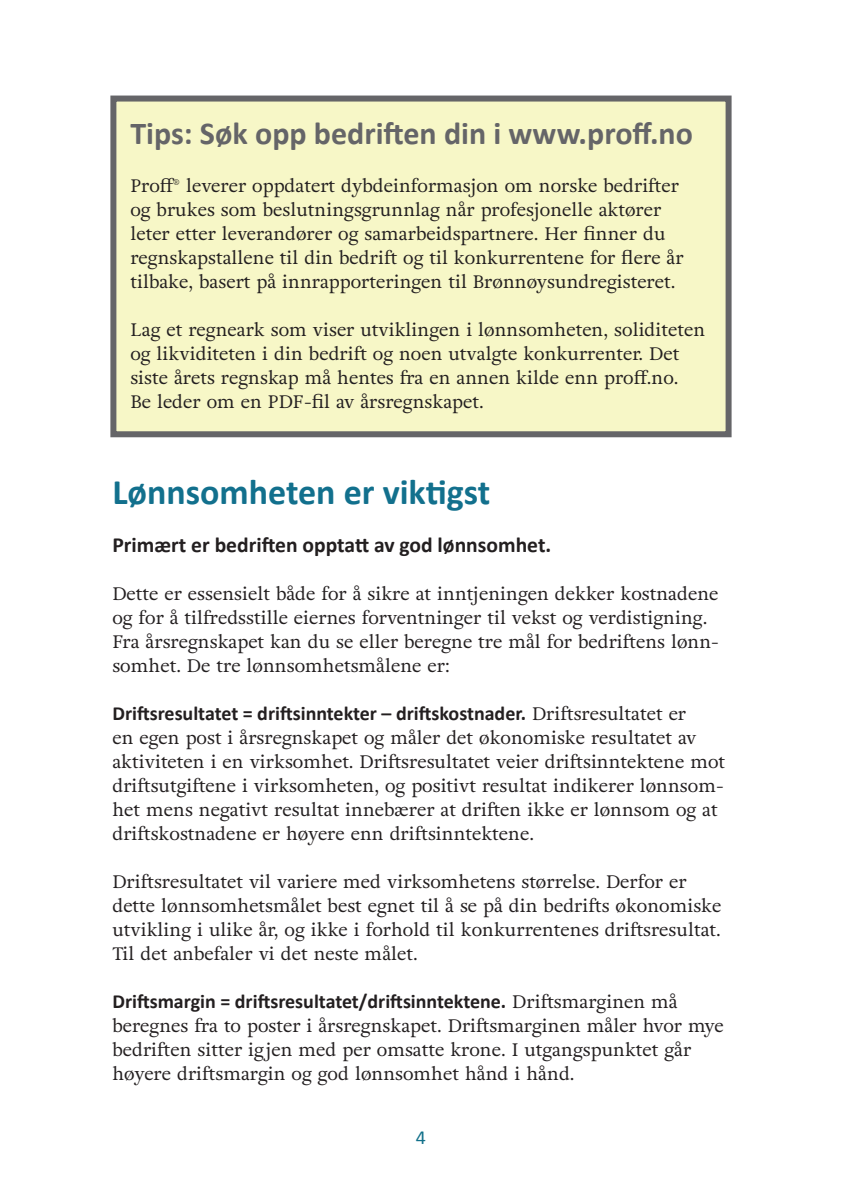
<style>
.page{position:relative;width:842px;height:1191px;background:#fff}
.page>*{position:absolute;margin:0;border:0;box-sizing:border-box;transform-origin:0 0}
.Heading_1{font:700 36px "Calibri";color:#12708d}
.Heading_1-2{font:700 32px "Calibri";color:#656568}
.Ingress{font:700 21.6px "Calibri";color:#231f20}
.Brød{font:700 20px "Calibri";color:#231f20}
.t1{font:20px "Calibri";color:#11708a}
.Brød-2{font:18px/24px "Adriane Text";color:#231f20}
.s1{font-family:"Adriane Text";font-weight:400;font-size:18px}
</style>
<div class="page">
<div style="left:110px;top:96px;width:621px;height:341px;background:#f7f7c7;border:6px solid #656568"></div>
<p class="Heading_1-2" style="left:130px;top:114px;width:564px">Tips: Søk opp bedriften din i www.proff.no</p>
<p class="Brød-2" style="left:130px;top:174px;width:555px">Proff® leverer oppdatert dybdeinformasjon om norske bedrifter og brukes som beslutningsgrunnlag når profesjonelle aktører leter etter leverandører og samarbeidspartnere. Her finner du regnskapstallene til din bedrift og til konkurrentene for flere år tilbake, basert på innrapporteringen til Brønnøysundregisteret.</p>
<p class="Brød-2" style="left:130px;top:318px;width:576px">Lag et regneark som viser utviklingen i lønnsomheten, soliditeten og likviditeten i din bedrift og noen utvalgte konkurrenter. Det siste årets regnskap må hentes fra en annen kilde enn proff.no.<br>Be leder om en PDF-fil av årsregnskapet.</p>
<p class="Heading_1" style="left:112px;top:470px;width:379px">Lønnsomheten er viktigst</p>
<p class="Ingress" style="left:112px;top:531px;width:440px">Primært er bedriften opptatt av god lønnsomhet.</p>
<p class="Brød-2" style="left:112px;top:582px;width:608px">Dette er essensielt både for å sikre at inntjeningen dekker kostnadene og for å tilfredsstille eiernes forventninger til vekst og verdistigning.<br>Fra årsregnskapet kan du se eller beregne tre mål for bedriftens lønn&shy;somhet. De tre lønnsomhetsmålene er:</p>
<p class="Brød" style="left:112px;top:701px;width:575px">Driftsresultatet = driftsinntekter – driftskostnader. <span class="s1">Driftsresultatet er</span></p>
<p class="Brød-2" style="left:112px;top:726px;width:614px">en egen post i årsregnskapet og måler det økonomiske resultatet av aktiviteten i en virksomhet. Driftsresultatet veier driftsinntektene mot driftsutgiftene i virksomheten, og positivt resultat indikerer lønnsom&shy;het mens negativt resultat innebærer at driften ikke er lønnsom og at driftskostnadene er høyere enn driftsinntektene.</p>
<p class="Brød-2" style="left:112px;top:870px;width:611px">Driftsresultatet vil variere med virksomhetens størrelse. Derfor er dette lønnsomhetsmålet best egnet til å se på din bedrifts økonomiske utvikling i ulike år, og ikke i forhold til konkurrentenes driftsresultat.<br>Til det anbefaler vi det neste målet.</p>
<p class="Brød" style="left:112px;top:989px;width:567px">Driftsmargin = driftsresultatet/driftsinntektene. <span class="s1">Driftsmarginen må</span></p>
<p class="Brød-2" style="left:112px;top:1014px;width:613px">beregnes fra to poster i årsregnskapet. Driftsmarginen måler hvor mye bedriften sitter igjen med per omsatte krone. I utgangspunktet går høyere driftsmargin og god lønnsomhet hånd i hånd.</p>
<p class="t1" style="left:416px;top:1125px;width:12px">4</p>
</div>
